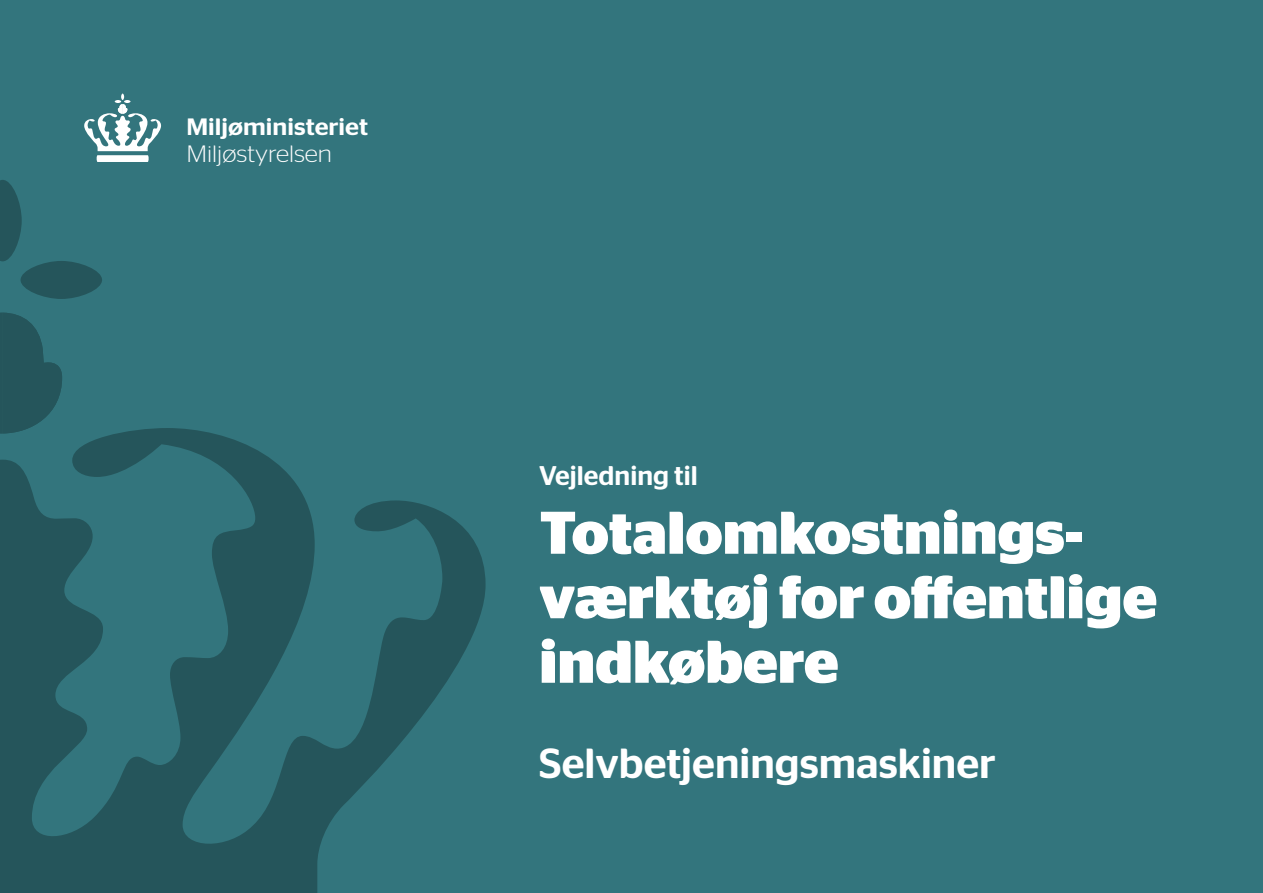
<style>
.page{position:relative;width:1263px;height:893px;background:#33757d}
.page>*{position:absolute;margin:0;border:0;box-sizing:border-box;transform-origin:0 0}
.t1{font:700 60px/64.5px "Stag Sans";color:#fff}
.t2{font:500 42px "Stag Sans";color:#fff}
.t3{font:500 27px "Stag Sans";color:#fff}
.t4{font:500 23.7px/26.8px "Stag Sans";color:#fff;scale:1.08 1}
.s1{font-weight:300}
</style>
<div class="page">
<div style="left:21px;top:261px;width:81px;height:38px;background:#25555b;border-radius:50%"></div>
<svg style="left:0;top:180px;width:22px;height:81px"></svg>
<svg style="left:0;top:313px;width:62px;height:115px"></svg>
<svg style="left:0;top:428px;width:486px;height:465px"></svg>
<svg style="left:84px;top:94px;width:77px;height:68px"></svg>
<p class="t4" style="left:186px;top:113px;width:170px">Miljøministeriet<br><span class="s1">Miljøstyrelsen</span></p>
<p class="t3" style="left:539px;top:460px;width:160px">Vejledning til</p>
<p class="t1" style="left:539px;top:501px;width:619px">Totalomkostnings&shy;værktøj for offentlige indkøbere</p>
<h1 class="t2" style="left:539px;top:739px;width:458px">Selvbetjeningsmaskiner</h1>
</div>
